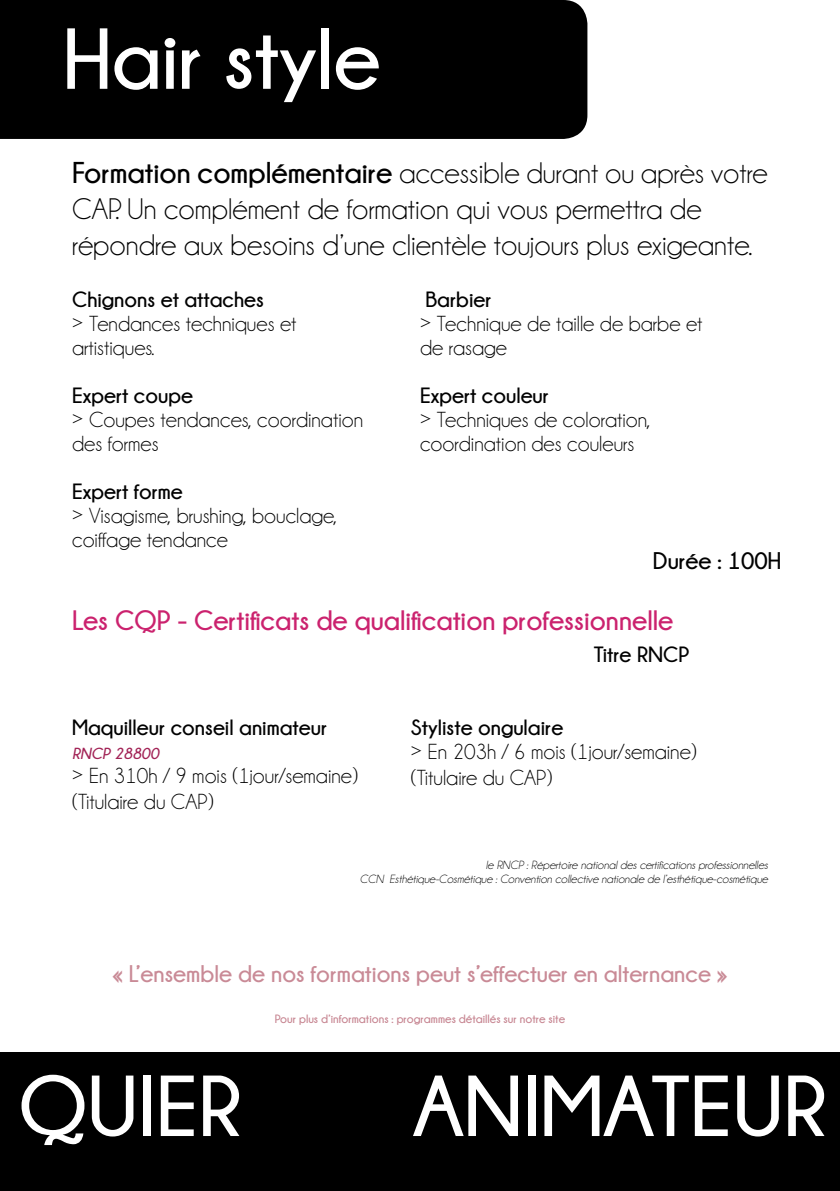
<style>
.page{position:relative;width:840px;height:1191px;background:#fff}
.page>*{position:absolute;margin:0;border:0;box-sizing:border-box;transform-origin:0 0}
.t1{font:700 86px "Champagne&Limousines";color:#fff}
.t2{font:30px/36px "Champagne&Limousines";color:#000}
.t3{font:700 28px "Champagne&Limousines";color:#cb226e}
.t4{font:700 24px "Champagne&Limousines";color:#c98a96}
.t5{font:700 24px "Champagne&Limousines";color:#000}
.t6{font:22px/24px "Champagne&Limousines";color:#000}
.t7{font:700 22px "Champagne&Limousines";color:#000}
.t8{font:italic 700 16px "Champagne&Limousines";color:#a22356}
.t9{font:italic 12px/14.4px "Champagne&Limousines";color:#000;text-align:right}
.t10{font:700 12px "Champagne&Limousines";color:#c78692}
.s1{font-weight:700}
</style>
<div class="page">
<div style="left:0;top:1052px;width:839px;height:139px;background:#000"></div>
<div style="left:0;top:0;width:587px;height:139px;background:#000"></div>
<h1 class="t1" style="left:63px;top:12px;width:318px">Hair style</h1>
<h2 class="t2" style="left:72px;top:155px;width:697px"><span class="s1">Formation complémentaire</span> accessible durant ou après votre<br>CAP. Un complément de formation qui vous permettra de répondre aux besoins d’une clientèle toujours plus exigeante.</h2>
<p class="t7" style="left:72px;top:287px;width:193px">Chignons et attaches</p>
<p class="t6" style="left:72px;top:312px;width:226px">&gt; Tendances techniques et artistiques.</p>
<p class="t7" style="left:72px;top:383px;width:122px">Expert coupe</p>
<p class="t6" style="left:72px;top:408px;width:292px">&gt; Coupes tendances, coordination des formes</p>
<p class="t7" style="left:72px;top:479px;width:112px">Expert forme</p>
<p class="t6" style="left:72px;top:504px;width:266px">&gt; Visagisme, brushing, bouclage, coiffage tendance</p>
<p class="t7" style="left:425px;top:287px;width:68px">Barbier</p>
<p class="t6" style="left:420px;top:312px;width:284px">&gt; Technique de taille de barbe et de rasage</p>
<p class="t7" style="left:420px;top:383px;width:130px">Expert couleur</p>
<p class="t6" style="left:420px;top:408px;width:232px">&gt; Techniques de coloration, coordination des couleurs</p>
<p class="t5" style="left:652px;top:547px;width:130px">Durée : 100H</p>
<p class="t3" style="left:72px;top:605px;width:602px">Les CQP - Certificats de qualification professionnelle</p>
<p class="t7" style="left:72px;top:715px;width:256px">Maquilleur conseil animateur</p>
<p class="t8" style="left:72px;top:744px;width:88px">RNCP 28800</p>
<p class="t6" style="left:72px;top:762px;width:287px;line-height:26.4px">&gt; En 310h / 9 mois (1jour/semaine) (Titulaire du CAP)</p>
<p class="t7" style="left:593px;top:642px;width:97px">Titre RNCP</p>
<p class="t7" style="left:410px;top:715px;width:154px">Styliste ongulaire</p>
<p class="t6" style="left:410px;top:738px;width:287px;line-height:26.4px">&gt; En 203h / 6 mois (1jour/semaine) (Titulaire du CAP)</p>
<p class="t9" style="left:359px;top:858px;width:409px">le RNCP : Répertoire national des certifications professionnelles<br>CCN Esthétique-Cosmétique : Convention collective nationale de l’esthétique-cosmétique</p>
<p class="t4" style="left:112px;top:960px;width:616px">« L’ensemble de nos formations peut s’effectuer en alternance »</p>
<p class="t10" style="left:274px;top:1011px;width:292px">Pour plus d’informations : programmes détaillés sur notre site</p>
<h1 class="t1" style="left:19px;top:1058px;width:224px">QUIER</h1>
<h1 class="t1" style="left:413px;top:1058px;width:415px">ANIMATEUR</h1>
</div>
